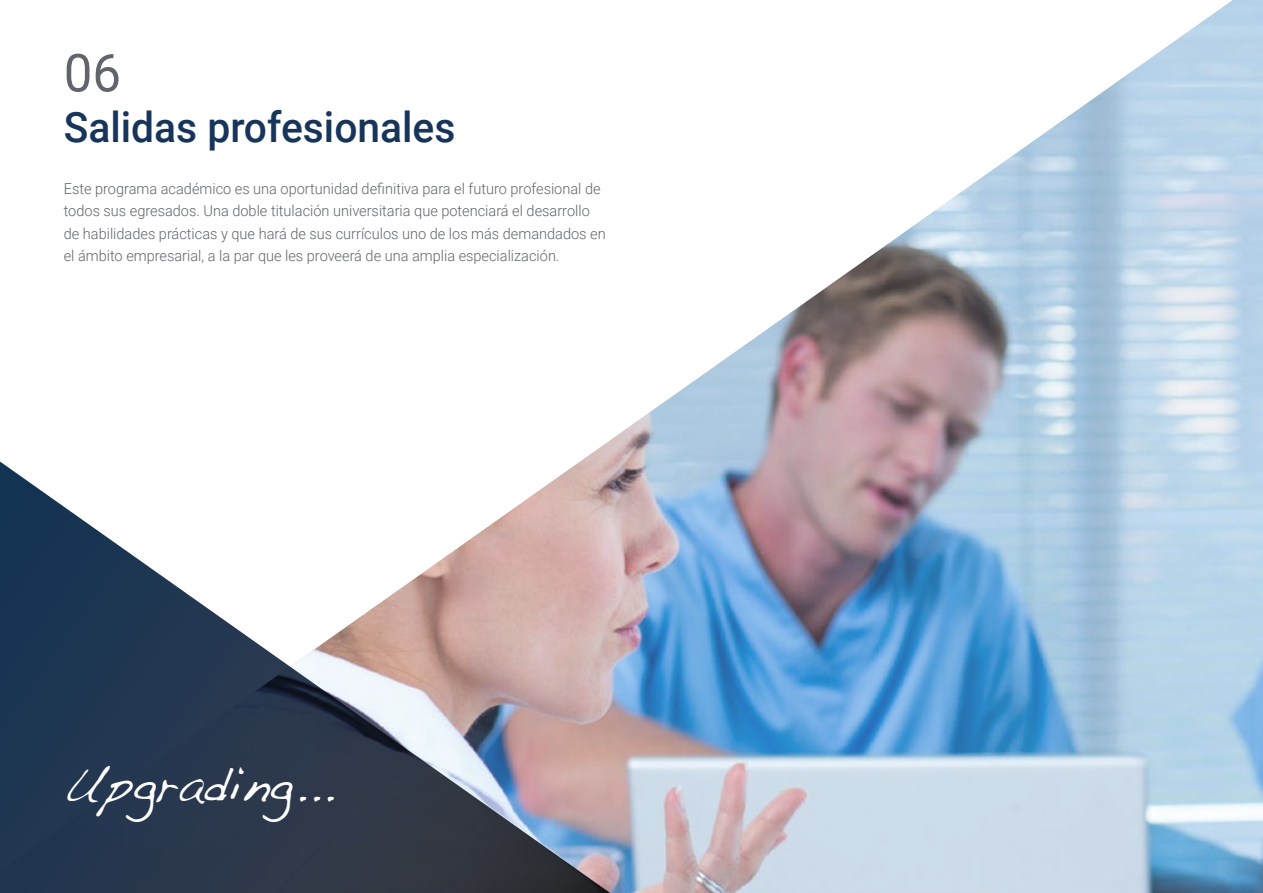
<style>
.page{position:relative;width:1263px;height:893px;background:#fff}
.page>*{position:absolute;margin:0;border:0;box-sizing:border-box;transform-origin:0 0}
.t1{font:52.5px "Roboto";color:#61646a}
.t2{font:45px "Dakota";color:#fff}
.t3{font:500 42px "Roboto";color:#17355b}
.t4{font:300 15px/22.5px "Roboto";color:#61646a}
</style>
<div class="page">
<img style="left:602px;top:0;width:661px;height:893px">
<svg style="left:0;top:446px;width:640px;height:447px"></svg>
<h1 class="t1" style="left:64px;top:36px;width:59px">06</h1>
<h3 class="t3" style="left:64px;top:98px;width:393px">Salidas profesionales</h3>
<p class="t4" style="left:64px;top:177px;width:543px">Este programa académico es una oportunidad definitiva para el futuro profesional de todos sus egresados. Una doble titulación universitaria que potenciará el desarrollo de habilidades prácticas y que hará de sus currículos uno de los más demandados en el ámbito empresarial, a la par que les proveerá de una amplia especialización.</p>
<h2 class="t2" style="left:64px;top:756px;width:272px">Upgrading...</h2>
</div>
